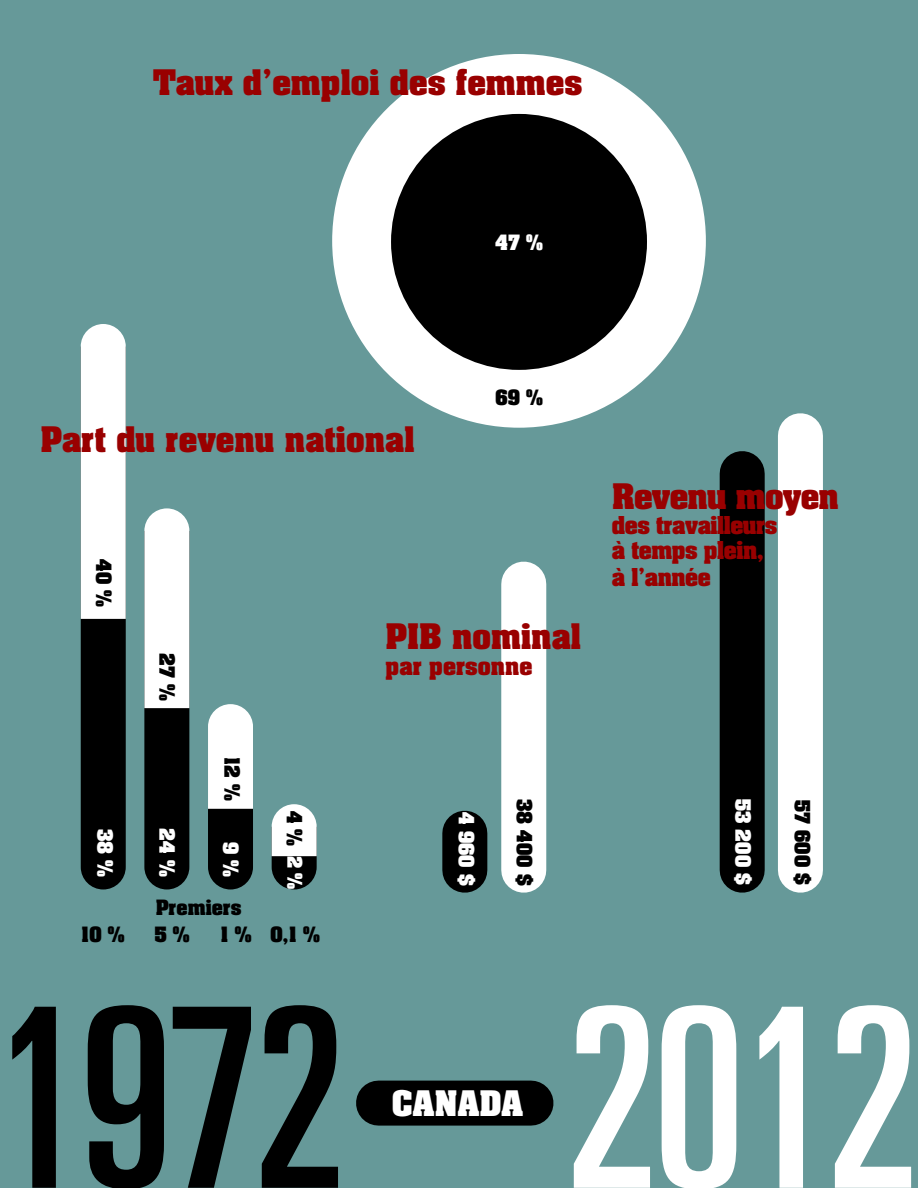
<style>
.page{position:relative;width:918px;height:1188px;background:#699}
.page>*{position:absolute;margin:0;border:0;box-sizing:border-box;transform-origin:0 0}
.t1{font:ultra-condensed 250.8px "Univers";letter-spacing:-.025em;color:#000}
.t2{font:700 30px "Aachen";color:#900}
.t3{font:700 30px "Aachen";color:#fff}
.t4{font:700 21px/26.1px "Aachen";color:#900}
.t5{font:700 18px "Aachen";color:#000}
.t6{font:700 18px "Aachen";color:#fff}
.t7{font:700 17.25px "Aachen";color:#fff}
.s1{color:#699}
.s2{color:#fff}
</style>
<div class="page">
<div style="left:720px;top:474px;width:45px;height:396px;background:#000"></div>
<div style="left:778px;top:436px;width:45px;height:434px;background:#fff"></div>
<div style="left:442px;top:833px;width:45px;height:37px;background:#000"></div>
<div style="left:501px;top:584px;width:45px;height:286px;background:#fff"></div>
<svg style="left:208px;top:704px;width:45px;height:185px"></svg>
<svg style="left:272px;top:804px;width:45px;height:85px"></svg>
<svg style="left:144px;top:508px;width:45px;height:381px"></svg>
<svg style="left:81px;top:324px;width:45px;height:565px"></svg>
<div style="left:332px;top:54px;width:374px;height:374px;background:#fff;border-radius:50%"></div>
<div style="left:391px;top:114px;width:256px;height:256px;background:#000;border-radius:50%"></div>
<div style="left:379px;top:1081px;width:152px;height:45px;background:#000"></div>
<p class="t2" style="left:153px;top:61px;width:431px">Taux d’emploi des femmes</p>
<p class="t6" style="left:495px;top:230px;width:49px">47 %</p>
<p class="t2" style="left:41px;top:418px;width:376px">Part du revenu national</p>
<p class="t5" style="left:117px;top:559px;width:49px;rotate:90deg">40 %</p>
<p class="t5" style="left:495px;top:384px;width:49px">69 %</p>
<p class="t5" style="left:180px;top:653px;width:49px;rotate:90deg">27 %</p>
<p class="t6" style="left:118px;top:829px;width:49px;rotate:90deg">38 %</p>
<p class="t6" style="left:180px;top:828px;width:50px;rotate:90deg">24 %</p>
<p class="t5" style="left:245px;top:757px;width:45px;rotate:90deg">12 %</p>
<p class="t6" style="left:244px;top:842px;width:36px;rotate:90deg">9 %</p>
<p class="t5" style="left:156px;top:894px;width:88px">Premiers</p>
<p class="t5" style="left:307px;top:811px;width:37px;rotate:90deg">4 %</p>
<p class="t7" style="left:307px;top:856px;width:34px;rotate:90deg">2 %</p>
<p class="t5" style="left:81px;top:922px;width:45px">10 %</p>
<p class="t5" style="left:155px;top:922px;width:36px">5 %</p>
<p class="t5" style="left:221px;top:922px;width:101px">1 % 0,1 %</p>
<p class="t2" style="left:386px;top:615px;width:197px">PIB nominal</p>
<p class="t4" style="left:386px;top:652px;width:148px">par personne</p>
<p class="t6" style="left:479px;top:812px;width:75px;rotate:90deg">4 960 $</p>
<p class="t5" style="left:538px;top:799px;width:88px;rotate:90deg">38 400 $</p>
<p class="t2" style="left:612px;top:474px;width:228px">Revenu moyen</p>
<p class="t4" style="left:612px;top:511px;width:167px">des travailleurs à temps plein, à l’année</p>
<p class="t6" style="left:756px;top:799px;width:87px;rotate:90deg">53 200 $</p>
<p class="t5" style="left:815px;top:800px;width:86px;rotate:90deg">57 600 $</p>
<h1 class="t1" style="left:-8px;top:956px;width:929px">1972 <span class="s1">&gt;</span> <span class="s2">2012</span></h1>
<p class="t3" style="left:392px;top:1082px;width:133px">Canada</p>
</div>
